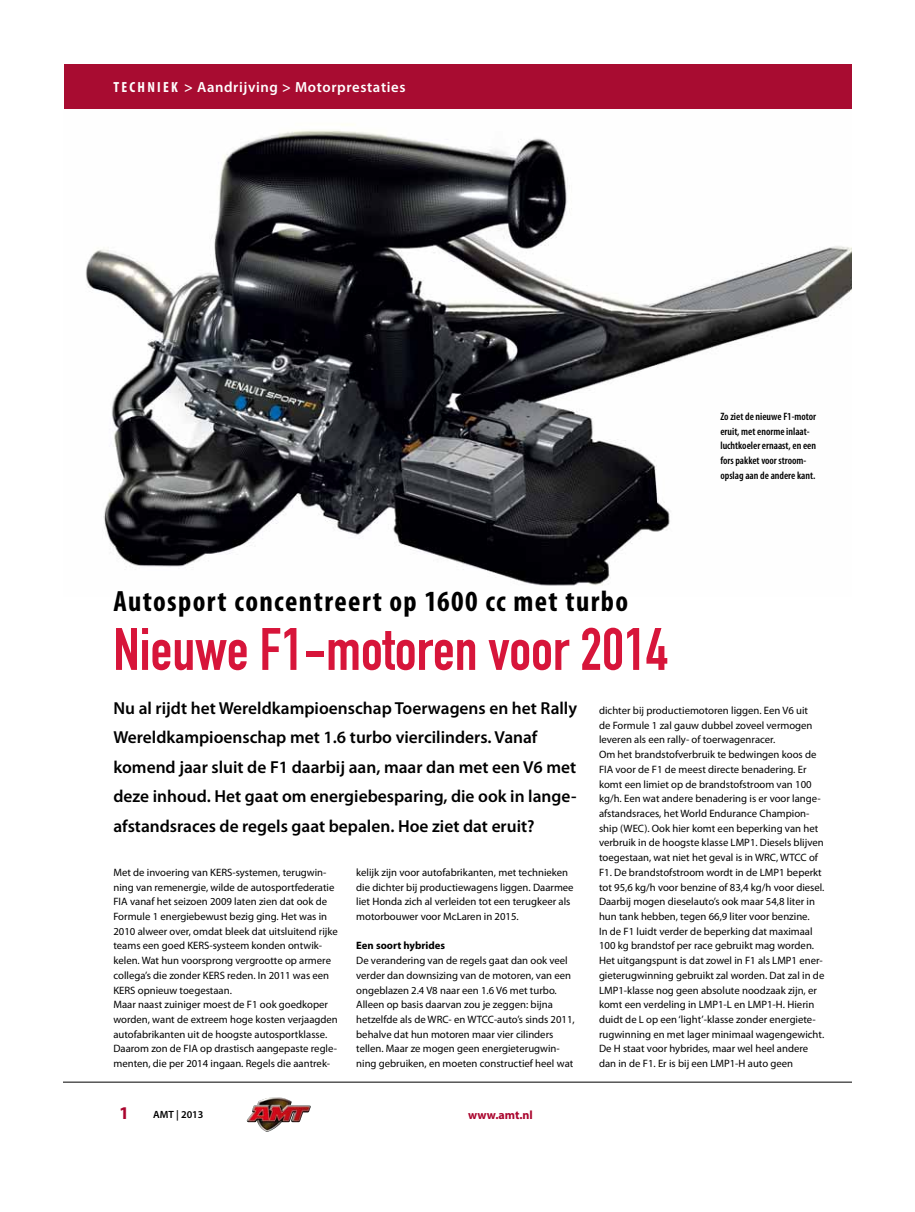
<style>
.page{position:relative;width:915px;height:1212px;background:#fff}
.page>*{position:absolute;margin:0;border:0;box-sizing:border-box;transform-origin:0 0}
.t1{font:58.8px "DIN Engschrift Std";color:#d7153a}
.t2{font:700 condensed 29.4px "Myriad Pro";letter-spacing:.05em;color:#000}
.t3{font:700 18px "Myriad Pro";color:#aa052e}
.t4{font:600 17.4px/29.4px "Myriad Pro";color:#000}
.t5{font:700 16.05px "Myriad Pro";color:#a80c31}
.t6{font:600 14.7px "Myriad Pro";letter-spacing:.04em;color:#fff}
.t7{font:700 12px "Myriad Pro";color:#aa052e}
.t8{font:10.65px/14.7px "Myriad Pro";color:#000}
.t9{font:600 condensed 10.65px/14.7px "Myriad Pro";color:#000}
.t10{font:700 10.65px "Myriad Pro";color:#000}
.t11{font:600 10.5px "Myriad Pro";color:#000}
.t12{font:600 condensed 9.3px "Myriad Pro";letter-spacing:.01em;color:#000}
.s1{font-weight:700;font-stretch:condensed}
</style>
<div class="page">
<img style="left:247px;top:1097px;width:63px;height:35px">
<hr style="left:64px;top:1082px;width:786px;height:1px;background:#000">
<div style="left:64px;top:64px;width:786px;height:46px;background:#a80c31"></div>
<img style="left:85px;top:130px;width:765px;height:456px">
<h3 class="t6" style="left:113px;top:78px;width:293px"><span class="s1">TECH NI E K</span> &gt; Aandrijving &gt; Motorprestaties</h3>
<p class="t9" style="left:720px;top:409px;width:97px">Zo ziet de nieuwe F1-motor eruit, met enorme inlaat&shy;luchtkoeler ernaast, en een fors pakket voor stroom&shy;opslag aan de andere kant.</p>
<h2 class="t2" style="left:113px;top:583px;width:516px">Autosport concentreert op 1600 cc met turbo</h2>
<h1 class="t1" style="left:113px;top:615px;width:555px">Nieuwe F1-motoren voor 2014</h1>
<p class="t4" style="left:113px;top:693px;width:465px">Nu al rijdt het Wereldkampioenschap Toerwagens en het Rally Wereldkampioenschap met 1.6 turbo viercilinders. Vanaf komend jaar sluit de F1 daarbij aan, maar dan met een V6 met deze inhoud. Het gaat om energiebesparing, die ook in lange&shy;afstandsraces de regels gaat bepalen. Hoe ziet dat eruit?</p>
<p class="t8" style="left:113px;top:865px;width:226px">Met de invoering van KERS-systemen, terugwin&shy;ning van remenergie, wilde de autosportfederatie FIA vanaf het seizoen 2009 laten zien dat ook de Formule 1 energiebewust bezig ging. Het was in 2010 alweer over, omdat bleek dat uitsluitend rijke teams een goed KERS-systeem konden ontwik&shy;kelen. Wat hun voorsprong vergrootte op armere collega’s die zonder KERS reden. In 2011 was een KERS opnieuw toegestaan.<br>Maar naast zuiniger moest de F1 ook goedkoper worden, want de extreem hoge kosten verjaagden autofabrikanten uit de hoogste autosportklasse.<br>Daarom zon de FIA op drastisch aangepaste regle&shy;menten, die per 2014 ingaan. Regels die aantrek-</p>
<p class="t8" style="left:356px;top:865px;width:219px">kelijk zijn voor autofabrikanten, met technieken die dichter bij productiewagens liggen. Daarmee liet Honda zich al verleiden tot een terugkeer als motorbouwer voor McLaren in 2015.</p>
<p class="t8" style="left:598px;top:703px;width:227px">dichter bij productiemotoren liggen. Een V6 uit<br>de Formule 1 zal gauw dubbel zoveel vermogen leveren als een rally- of toerwagenracer.<br>Om het brandstofverbruik te bedwingen koos de FIA voor de F1 de meest directe benadering. Er komt een limiet op de brandstofstroom van 100 kg/h. Een wat andere benadering is er voor lange&shy;afstandsraces, het World Endurance Champion&shy;ship (WEC). Ook hier komt een beperking van het verbruik in de hoogste klasse LMP1. Diesels blijven toegestaan, wat niet het geval is in WRC, WTCC of F1. De brandstofstroom wordt in de LMP1 beperkt tot 95,6 kg/h voor benzine of 83,4 kg/h voor diesel.<br>Daarbij mogen dieselauto’s ook maar 54,8 liter in hun tank hebben, tegen 66,9 liter voor benzine.<br>In de F1 luidt verder de beperking dat maximaal 100 kg brandstof per race gebruikt mag worden.<br>Het uitgangspunt is dat zowel in F1 als LMP1 ener&shy;gieterugwinning gebruikt zal worden. Dat zal in de LMP1-klasse nog geen absolute noodzaak zijn, er komt een verdeling in LMP1-L en LMP1-H. Hierin duidt de L op een ‘light’-klasse zonder energiete&shy;rugwinning en met lager minimaal wagengewicht.<br>De H staat voor hybrides, maar wel heel andere dan in de F1. Er is bij een LMP1-H auto geen</p>
<p class="t10" style="left:356px;top:939px;width:90px">Een soort hybrides</p>
<p class="t8" style="left:356px;top:953px;width:220px">De verandering van de regels gaat dan ook veel verder dan downsizing van de motoren, van een ongeblazen 2.4 V8 naar een 1.6 V6 met turbo.<br>Alleen op basis daarvan zou je zeggen: bijna hetzelfde als de WRC- en WTCC-auto’s sinds 2011, behalve dat hun motoren maar vier cilinders tellen. Maar ze mogen geen energieterugwin&shy;ning gebruiken, en moeten constructief heel wat</p>
<h3 class="t5" style="left:113px;top:1095px;width:19px">72</h3>
<p class="t12" style="left:154px;top:1103px;width:36px">AMT | 2013</p>
<h3 class="t3" style="left:119px;top:1101px;width:11px">1</h3>
<p class="t11" style="left:153px;top:1107px;width:52px">AMT | 2013</p>
<p class="t7" style="left:468px;top:1107px;width:66px">www.amt.nl</p>
</div>
